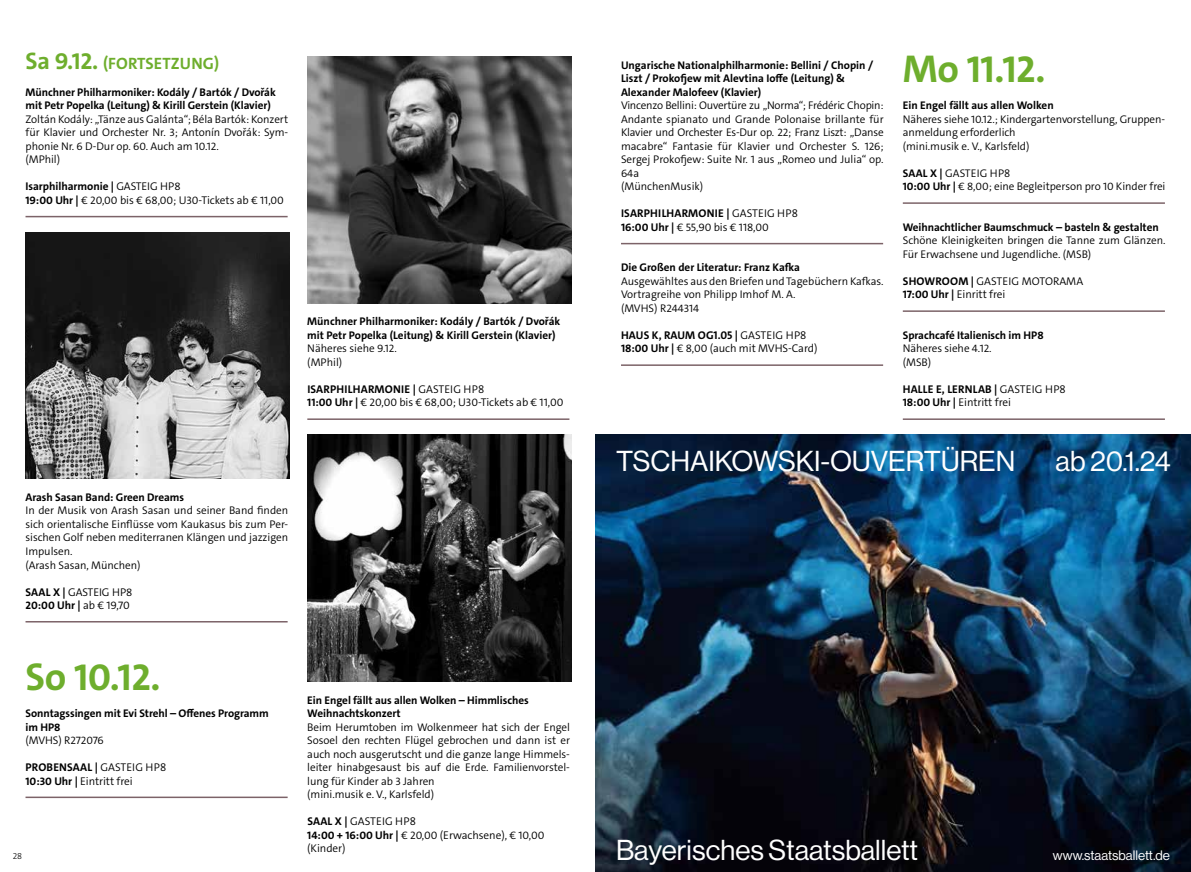
<style>
.page{position:relative;width:1191px;height:872px;background:#fff}
.page>*{position:absolute;margin:0;border:0;box-sizing:border-box;transform-origin:0 0}
.t1{font:700 39px "The Sans C5";letter-spacing:-.01em;color:#6eae2d}
.t2{font:28.2px "N Haas Grotesk DS Pro 55 Rg";color:#fff}
.t3{font:700 16.5px "The Sans C5";letter-spacing:.005em;color:#6eae2d}
.t4{font:13.35px "N Haas Grotesk DS Pro 55 Rg";color:#fff}
.t5{font:300 11.25px/13.5px "The Sans C5";letter-spacing:-.005em;color:#000}
.t6{font:700 11.25px/13.5px "The Sans C5";letter-spacing:.015em;color:#000}
.t7{font:300 11.1px/13.5px "The Sans C5";letter-spacing:-.005em;color:#000}
.t8{font:700 11.1px/13.5px "The Sans C5";letter-spacing:-.005em;color:#000}
.t9{font:300 9px "The Sans C5";color:#000}
.s1{font-size:24px}
.s2{font-weight:700}
.s3{font-weight:300}
</style>
<div class="page">
<hr style="left:26px;top:216px;width:262px;height:1px;background:#7c6368">
<img style="left:26px;top:232px;width:263px;height:247px">
<hr style="left:26px;top:621px;width:262px;height:1px;background:#7c6368">
<hr style="left:26px;top:796px;width:262px;height:2px;background:#7c6368">
<img style="left:307px;top:57px;width:264px;height:246px">
<hr style="left:307px;top:418px;width:262px;height:2px;background:#7c6368">
<img style="left:307px;top:435px;width:264px;height:246px">
<hr style="left:621px;top:243px;width:262px;height:1px;background:#7c6368">
<hr style="left:621px;top:364px;width:262px;height:2px;background:#7c6368">
<hr style="left:902px;top:202px;width:263px;height:2px;background:#7c6368">
<hr style="left:902px;top:310px;width:263px;height:2px;background:#7c6368">
<hr style="left:902px;top:418px;width:263px;height:2px;background:#7c6368">
<img style="left:595px;top:434px;width:596px;height:438px">
<h3 class="t3" style="left:26px;top:53px;width:195px"><span class="s1">Sa 9.12.</span> (FORTSETZUNG)</h3>
<p class="t8" style="left:26px;top:85px;width:252px">Münchner Philharmoniker: Kodály / Bartók / Dvořák mit Petr Popelka (Leitung) &amp; Kirill Gerstein (Klavier)</p>
<p class="t7" style="left:26px;top:112px;width:264px">Zoltán Kodály: „Tänze aus Galánta“; Béla Bartók: Konzert für Klavier und Orchester Nr. 3; Antonín Dvořák: Sym&shy;phonie Nr. 6 D-Dur op. 60. Auch am 10.12.<br>(MPhil)</p>
<p class="t5" style="left:26px;top:180px;width:260px"><span class="s2">Isarphilharmonie |</span> GASTEIG HP8<br><span class="s2">19:00 Uhr |</span> € 20,00 bis € 68,00; U30-Tickets ab € 11,00</p>
<p class="t8" style="left:307px;top:315px;width:254px">Münchner Philharmoniker: Kodály / Bartók / Dvořák mit Petr Popelka (Leitung) &amp; Kirill Gerstein (Klavier)</p>
<p class="t7" style="left:307px;top:342px;width:91px">Näheres siehe 9.12. (MPhil)</p>
<p class="t5" style="left:307px;top:382px;width:257px"><span class="s2">ISARPHILHARMONIE |</span> GASTEIG HP8<br><span class="s2">11:00 Uhr |</span> € 20,00 bis € 68,00; U30-Tickets ab € 11,00</p>
<p class="t8" style="left:26px;top:490px;width:160px">Arash Sasan Band: Green Dreams</p>
<p class="t7" style="left:26px;top:504px;width:264px">In der Musik von Arash Sasan und seiner Band finden sich orientalische Einflüsse vom Kaukasus bis zum Per&shy;sischen Golf neben mediterranen Klängen und jazzigen Impulsen.<br>(Arash Sasan, München)</p>
<p class="t5" style="left:26px;top:585px;width:108px"><span class="s2">SAAL X |</span> GASTEIG HP8<br><span class="s2">20:00 Uhr |</span> ab € 19,70</p>
<h1 class="t1" style="left:26px;top:652px;width:137px">So 10.12.</h1>
<p class="t8" style="left:26px;top:706px;width:245px">Sonntagssingen mit Evi Strehl – Offenes Programm im HP8</p>
<p class="t7" style="left:26px;top:733px;width:80px">(MVHS) R272076</p>
<p class="t5" style="left:26px;top:760px;width:142px"><span class="s2">PROBENSAAL |</span> GASTEIG HP8<br><span class="s2">10:30 Uhr |</span> Eintritt frei</p>
<p class="t9" style="left:13px;top:850px;width:11px">28</p>
<p class="t8" style="left:307px;top:693px;width:223px">Ein Engel fällt aus allen Wolken – Himmlisches<br>Weihnachtskonzert</p>
<p class="t7" style="left:307px;top:720px;width:264px">Beim Herumtoben im Wolkenmeer hat sich der Engel Sosoel den rechten Flügel gebrochen und dann ist er auch noch ausgerutscht und die ganze lange Himmels&shy;leiter hinabgesaust bis auf die Erde. Familienvorstel&shy;lung für Kinder ab 3 Jahren<br>(mini.musik e. V., Karlsfeld)</p>
<p class="t5" style="left:307px;top:814px;width:238px"><span class="s2">SAAL X |</span> GASTEIG HP8<br><span class="s2">14:00 + 16:00 Uhr |</span> € 20,00 (Erwachsene), € 10,00 (Kinder)</p>
<p class="t8" style="left:621px;top:58px;width:254px">Ungarische Nationalphilharmonie: Bellini / Chopin /<br>Liszt / Prokofjew mit Alevtina Ioffe (Leitung) &amp;<br>Alexander Malofeev (Klavier)</p>
<p class="t7" style="left:621px;top:99px;width:264px">Vincenzo Bellini: Ouvertüre zu „Norma“; Frédéric Chopin:<br>Andante spianato und Grande Polonaise brillante für Klavier und Orchester Es-Dur op. 22; Franz Liszt: „Danse macabre“ Fantasie für Klavier und Orchester S. 126; Sergej Prokofjew: Suite Nr. 1 aus „Romeo und Julia“ op.<br>64a<br>(MünchenMusik)</p>
<p class="t6" style="left:621px;top:207px;width:178px">ISARPHILHARMONIE | <span class="s3">GASTEIG HP8<br></span>16:00 Uhr | <span class="s3">€ 55,90 bis € 118,00</span></p>
<p class="t8" style="left:621px;top:261px;width:180px">Die Großen der Literatur: Franz Kafka</p>
<p class="t7" style="left:621px;top:274px;width:264px">Ausgewähltes aus den Briefen und Tagebüchern Kafkas.<br>Vortragreihe von Philipp Imhof M. A.<br>(MVHS) R244314</p>
<p class="t5" style="left:621px;top:328px;width:198px"><span class="s2">HAUS K, RAUM OG1.05 |</span> GASTEIG HP8<br><span class="s2">18:00 Uhr |</span> € 8,00 (auch mit MVHS-Card)</p>
<h1 class="t1" style="left:902px;top:44px;width:144px">Mo 11.12.</h1>
<p class="t8" style="left:902px;top:99px;width:152px">Ein Engel fällt aus allen Wolken</p>
<p class="t7" style="left:902px;top:112px;width:264px">Näheres siehe 10.12.; Kindergartenvorstellung, Gruppen&shy;anmeldung erforderlich<br>(mini.musik e. V., Karlsfeld)</p>
<p class="t7" style="left:902px;top:166px;width:264px"><span class="s2">SAAL X |</span> GASTEIG HP8<br><span class="s2">10:00 Uhr |</span> € 8,00; eine Begleitperson pro 10 Kinder frei</p>
<p class="t8" style="left:902px;top:220px;width:257px">Weihnachtlicher Baumschmuck – basteln &amp; gestalten</p>
<p class="t7" style="left:902px;top:234px;width:264px">Schöne Kleinigkeiten bringen die Tanne zum Glänzen.<br>Für Erwachsene und Jugendliche. (MSB)</p>
<p class="t5" style="left:902px;top:274px;width:182px"><span class="s2">SHOWROOM |</span> GASTEIG MOTORAMA<br><span class="s2">17:00 Uhr |</span> Einritt frei</p>
<p class="t8" style="left:902px;top:328px;width:142px">Sprachcafé Italienisch im HP8</p>
<p class="t7" style="left:902px;top:342px;width:90px">Näheres siehe 4.12. (MSB)</p>
<p class="t6" style="left:902px;top:382px;width:164px">HALLE E, LERNLAB | <span class="s3">GASTEIG HP8<br></span>18:00 Uhr | <span class="s3">Eintritt frei</span></p>
<h2 class="t2" style="left:616px;top:445px;width:401px">TSCHAIKOWSKI-OUVERTÜREN</h2>
<h2 class="t2" style="left:1055px;top:445px;width:117px">ab 20.1.24</h2>
<h2 class="t2" style="left:616px;top:833px;width:303px">Bayerisches Staatsballett</h2>
<p class="t4" style="left:1052px;top:847px;width:119px">www.staatsballett.de</p>
</div>
